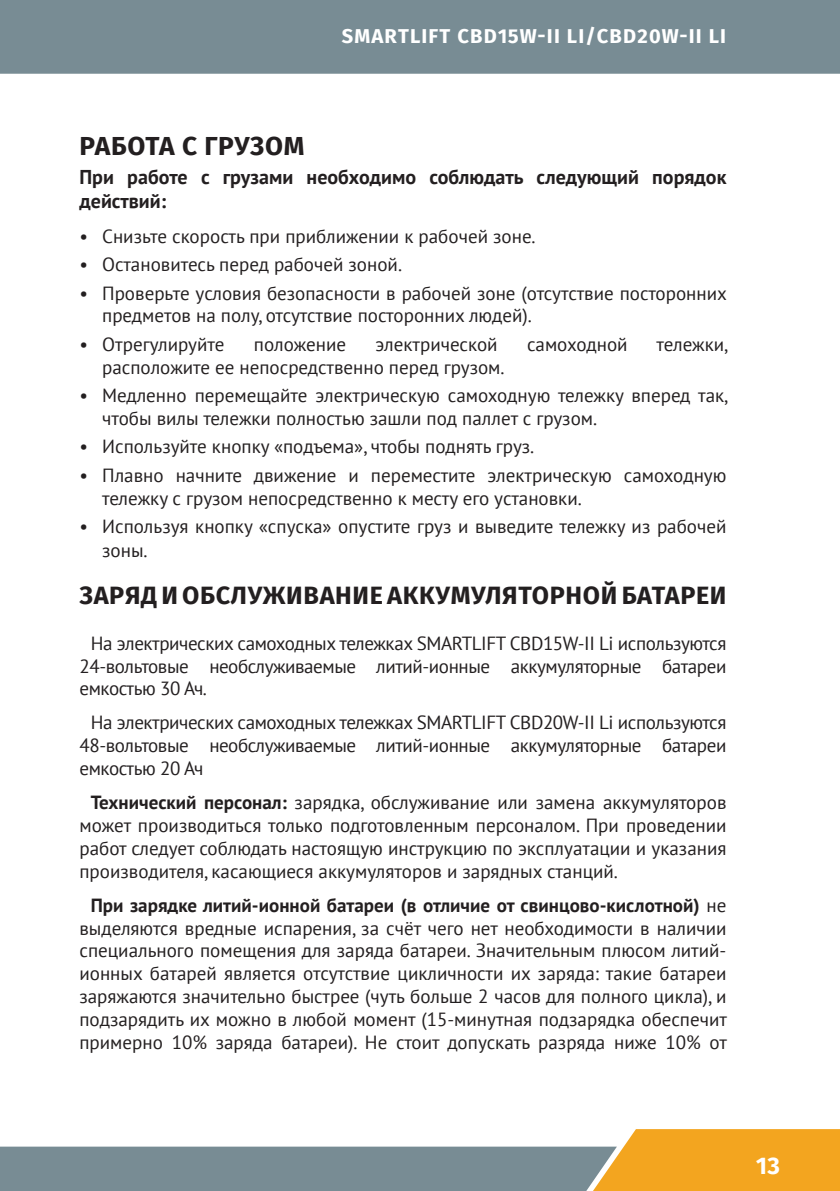
<style>
.page{position:relative;width:840px;height:1191px;background:#fff}
.page>*{position:absolute;margin:0;border:0;box-sizing:border-box;transform-origin:0 0}
.t1{font:700 26px "Fira Sans OT";letter-spacing:.025em;color:#231f20}
.t2{font:700 25px "Fira Sans OT";letter-spacing:.025em;color:#231f20}
.t3{font:700 24px "Fira Sans OT";color:#fff}
.t4{font:700 20px/24px "PT Sans";color:#231f20}
.t5{font:700 20px "Fira Sans OT";letter-spacing:.06em;color:#fff}
.t6{font:19px/22.8px "PT Sans";color:#231f20}
.s1{font-weight:700}
</style>
<div class="page">
<div style="left:0;top:0;width:839px;height:74px;background:#788c94"></div>
<svg style="left:0;top:1129px;width:839px;height:62px"></svg>
<p class="t5" style="left:341px;top:22px;width:386px">SMARTLIFT CBD15W-II LI/CBD20W-II LI</p>
<h1 class="t1" style="left:79px;top:127px;width:226px">РАБОТА С ГРУЗОМ</h1>
<p class="t4" style="left:79px;top:165px;width:648px">При работе с грузами необходимо соблюдать следующий порядок действий:</p>
<p class="t6" style="left:79px;top:224px;width:457px">• Снизьте скорость при приближении к рабочей зоне.</p>
<p class="t6" style="left:79px;top:252px;width:324px">• Остановитесь перед рабочей зоной.</p>
<p class="t6" style="left:102px;top:281px;width:626px;text-indent:-23px">• Проверьте условия безопасности в рабочей зоне (отсутствие посторонних предметов на полу, отсутствие посторонних людей).</p>
<p class="t6" style="left:79px;top:332px;width:146px">• Отрегулируйте</p>
<p class="t6" style="left:254px;top:332px;width:94px">положение</p>
<p class="t6" style="left:375px;top:332px;width:123px">электрической</p>
<p class="t6" style="left:526px;top:332px;width:102px">самоходной</p>
<p class="t6" style="left:656px;top:332px;width:73px">тележки,</p>
<p class="t6" style="left:102px;top:355px;width:403px">расположите ее непосредственно перед грузом.</p>
<p class="t6" style="left:102px;top:383px;width:627px;text-indent:-23px">• Медленно перемещайте электрическую самоходную тележку вперед так, чтобы вилы тележки полностью зашли под паллет с грузом.</p>
<p class="t6" style="left:79px;top:435px;width:456px">• Используйте кнопку «подъема», чтобы поднять груз.</p>
<p class="t6" style="left:102px;top:463px;width:625px;text-indent:-23px">• Плавно начните движение и переместите электрическую самоходную тележку с грузом непосредственно к месту его установки.</p>
<p class="t6" style="left:102px;top:514px;width:625px;line-height:24px;text-indent:-23px">• Используя кнопку «спуска» опустите груз и выведите тележку из рабочей зоны.</p>
<h2 class="t2" style="left:79px;top:578px;width:648px">ЗАРЯД И ОБСЛУЖИВАНИЕ АККУМУЛЯТОРНОЙ БАТАРЕИ</h2>
<p class="t6" style="left:79px;top:631px;width:648px;text-align:justify;text-indent:11px">На электрических самоходных тележках SMARTLIFT CBD15W-II Li используются 24-вольтовые необслуживаемые литий-ионные аккумуляторные батареи емкостью 30 Ач.</p>
<p class="t6" style="left:79px;top:711px;width:648px;text-align:justify;text-indent:11px">На электрических самоходных тележках SMARTLIFT CBD20W-II Li используются 48-вольтовые необслуживаемые литий-ионные аккумуляторные батареи емкостью 20 Ач</p>
<p class="t6" style="left:79px;top:790px;width:648px;text-align:justify;text-indent:11px"><span class="s1">Технический персонал:</span> зарядка, обслуживание или замена аккумуляторов может производиться только подготовленным персоналом. При проведении работ следует соблюдать настоящую инструкцию по эксплуатации и указания производителя, касающиеся аккумуляторов и зарядных станций.</p>
<p class="t6" style="left:79px;top:893px;width:648px;text-align:center"><span class="s1">При зарядке литий-ионной батареи (в отличие от свинцово-кислотной)</span> не выделяются вредные испарения, за счёт чего нет необходимости в наличии специального помещения для заряда батареи. Значительным плюсом литий&shy;ионных батарей является отсутствие цикличности их заряда: такие батареи заряжаются значительно быстрее (чуть больше 2 часов для полного цикла), и подзарядить их можно в любой момент (15-минутная подзарядка обеспечит примерно 10% заряда батареи). Не стоит допускать разряда ниже 10% от</p>
<p class="t3" style="left:755px;top:1148px;width:25px">13</p>
</div>
